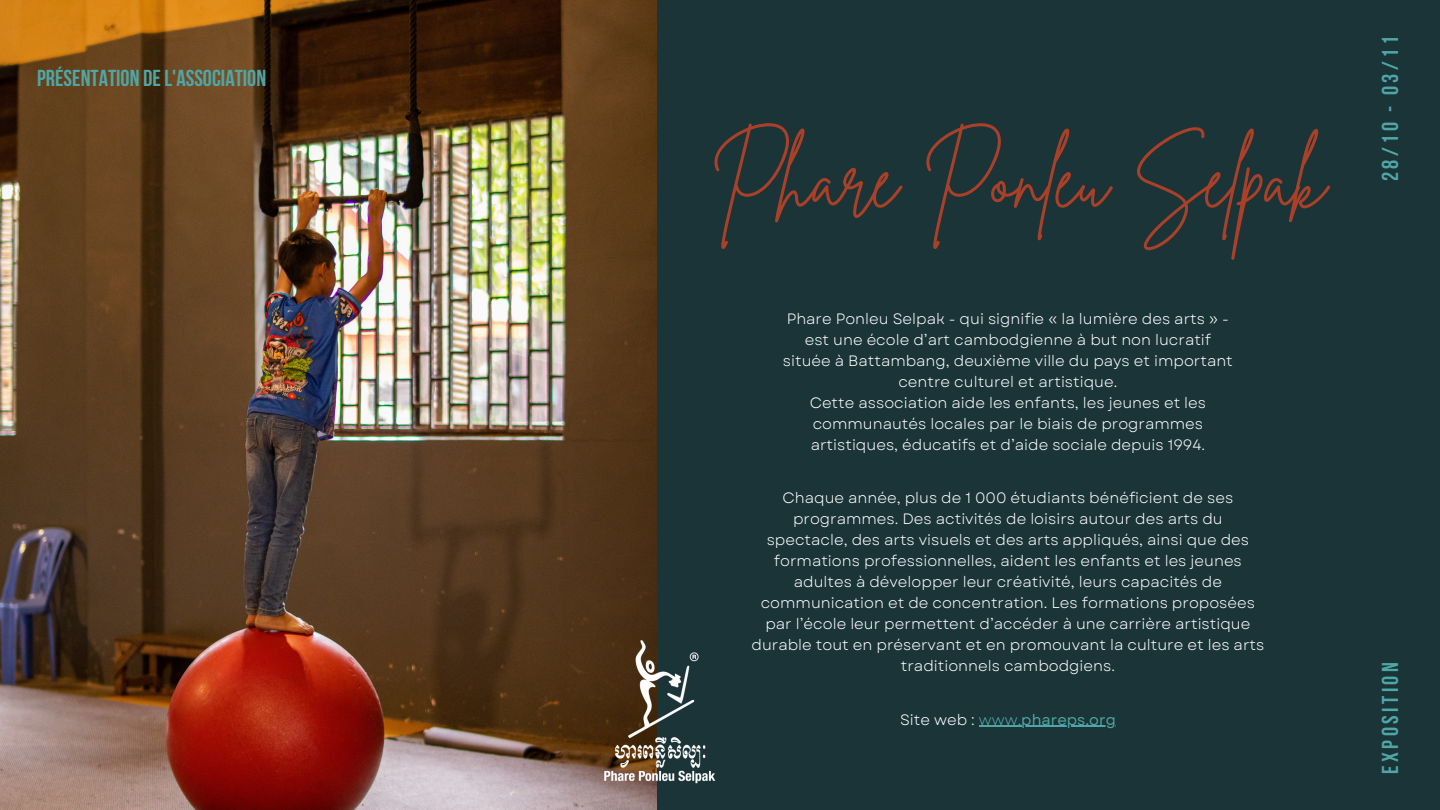
<style>
.page{position:relative;width:1440px;height:810px;background:#1a3438}
.page>*{position:absolute;margin:0;border:0;box-sizing:border-box;transform-origin:0 0}
.t1{font:79px "Brittany Signature";color:#ab4028}
.t2{font:700 23px "Bebas Neue";color:#50a6a6}
.t3{font:700 23px "Bebas Neue";letter-spacing:.15em;color:#50a6a6}
.t4{font:15px/21px "Garet";color:#fff;text-align:center}
.t5{font:15px "Garet";color:#50a6a6}
.s1{color:#fff}
.s2{font-style:inherit}
</style>
<div class="page">
<img style="left:0;top:0;width:657px;height:810px">
<img style="left:564px;top:616px;width:152px;height:190px">
<hr style="left:979px;top:725px;width:42px;height:2px;background:#50a6a6">
<hr style="left:1021px;top:725px;width:95px;height:2px;background:#50a6a6">
<p class="t2" style="left:37px;top:69px;width:231px">PRÉSENTATIONDEL'ASSOCIATION</p>
<p class="t1" style="left:711px;top:128px;width:617px">Phare Ponleu Selpak</p>
<p class="t4" style="left:783px;top:308px;width:451px">Phare Ponleu Selpak - qui signifie « la lumière des arts » - est une école d’art cambodgienne à but non lucratif située à Battambang, deuxième ville du pays et important centre culturel et artistique.</p>
<p class="t4" style="left:810px;top:392px;width:398px;text-align:left">Cette association aide les enfants, les jeunes et les communautés locales par le biais de programmes artistiques, éducatifs et d’aide sociale depuis 1994.</p>
<p class="t4" style="left:752px;top:488px;width:514px">Chaque année, plus de 1 000 étudiants bénéficient de ses programmes. Des activités de loisirs autour des arts du spectacle, des arts visuels et des arts appliqués, ainsi que des formations professionnelles, aident les enfants et les jeunes adultes à développer leur créativité, leurs capacités de communication et de concentration. Les formations proposées par l’école leur permettent d’accéder à une carrière artistique durable tout en préservant et en promouvant la culture et les arts traditionnels cambodgiens.</p>
<p class="t5" style="left:900px;top:708px;width:217px"><span class="s1">Site web :</span> <span class="s2">www.</span>phareps.org</p>
<p class="t2" style="left:1381px;top:181px;width:146px;rotate:-90deg">28/10 - 03/11</p>
<p class="t3" style="left:1381px;top:774px;width:113px;rotate:-90deg">EXPOSITION</p>
</div>
